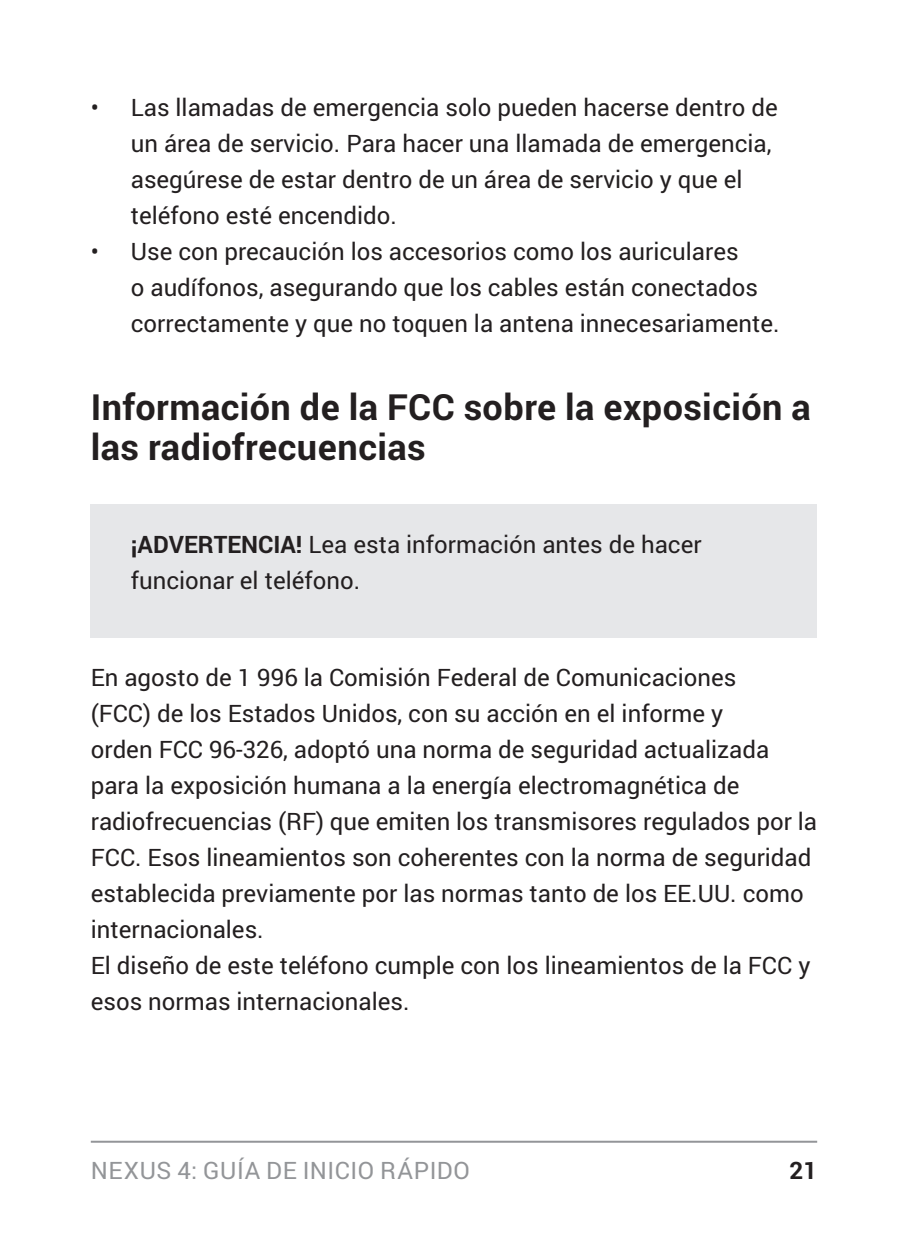
<style>
.page{position:relative;width:908px;height:1248px;background:#fff}
.page>*{position:absolute;margin:0;border:0;box-sizing:border-box;transform-origin:0 0}
.t1{font:700 36px/40px "Roboto";letter-spacing:.01em;color:#231f20}
.t2{font:24px/36px "Roboto";color:#231f20}
.t3{font:24px "Roboto";letter-spacing:.025em;color:#939598}
.t4{font:700 24px "Roboto";color:#231f20}
.s1{font-weight:700}
</style>
<div class="page">
<hr style="left:91px;top:1140px;width:725px;height:2px;background:#939598">
<div style="left:91px;top:504px;width:725px;height:133px;background:#e6e7e9"></div>
<p class="t2" style="left:91px;top:88px;width:10px">•</p>
<p class="t2" style="left:91px;top:232px;width:10px">•</p>
<p class="t2" style="left:131px;top:88px;width:650px">Las llamadas de emergencia solo pueden hacerse dentro de un área de servicio. Para hacer una llamada de emergencia, asegúrese de estar dentro de un área de servicio y que el teléfono esté encendido.<br>Use con precaución los accesorios como los auriculares<br>o audífonos, asegurando que los cables están conectados correctamente y que no toquen la antena innecesariamente.</p>
<h1 class="t1" style="left:91px;top:386px;width:721px">Información de la FCC sobre la exposición a las radiofrecuencias</h1>
<p class="t2" style="left:131px;top:526px;width:572px;text-indent:110px"><span class="s1">NCIA!</span> Lea esta información antes de hacer funcionar el teléfono.</p>
<p class="t4" style="left:131px;top:528px;width:68px">¡ADVERTE</p>
<p class="t2" style="left:91px;top:658px;width:646px">En agosto de 1 996 la Comisión Federal de Comunicaciones (FCC) de los Estados Unidos, con su acción en el informe y orden FCC</p>
<p class="t2" style="left:91px;top:730px;width:727px;text-indent:118px">96-326, adoptó una norma de seguridad actualizada para la exposición humana a la energía electromagnética de radiofrecuencias (RF) que emiten los transmisores regulados por la FCC</p>
<p class="t2" style="left:91px;top:838px;width:721px;text-indent:44px">. Esos lineamientos son coherentes con la norma de seguridad establecida previamente por las normas tanto de los EE.UU . como internacionales.<br>El diseño de este teléfono cumple con los lineamientos de la FCC</p>
<p class="t2" style="left:798px;top:946px;width:14px">y</p>
<p class="t2" style="left:91px;top:982px;width:320px">esos normas internacionales.</p>
<p class="t3" style="left:91px;top:1153px;width:380px">Nexus 4: guía de in icio rápido</p>
<p class="t4" style="left:789px;top:1153px;width:12px">21</p>
</div>
